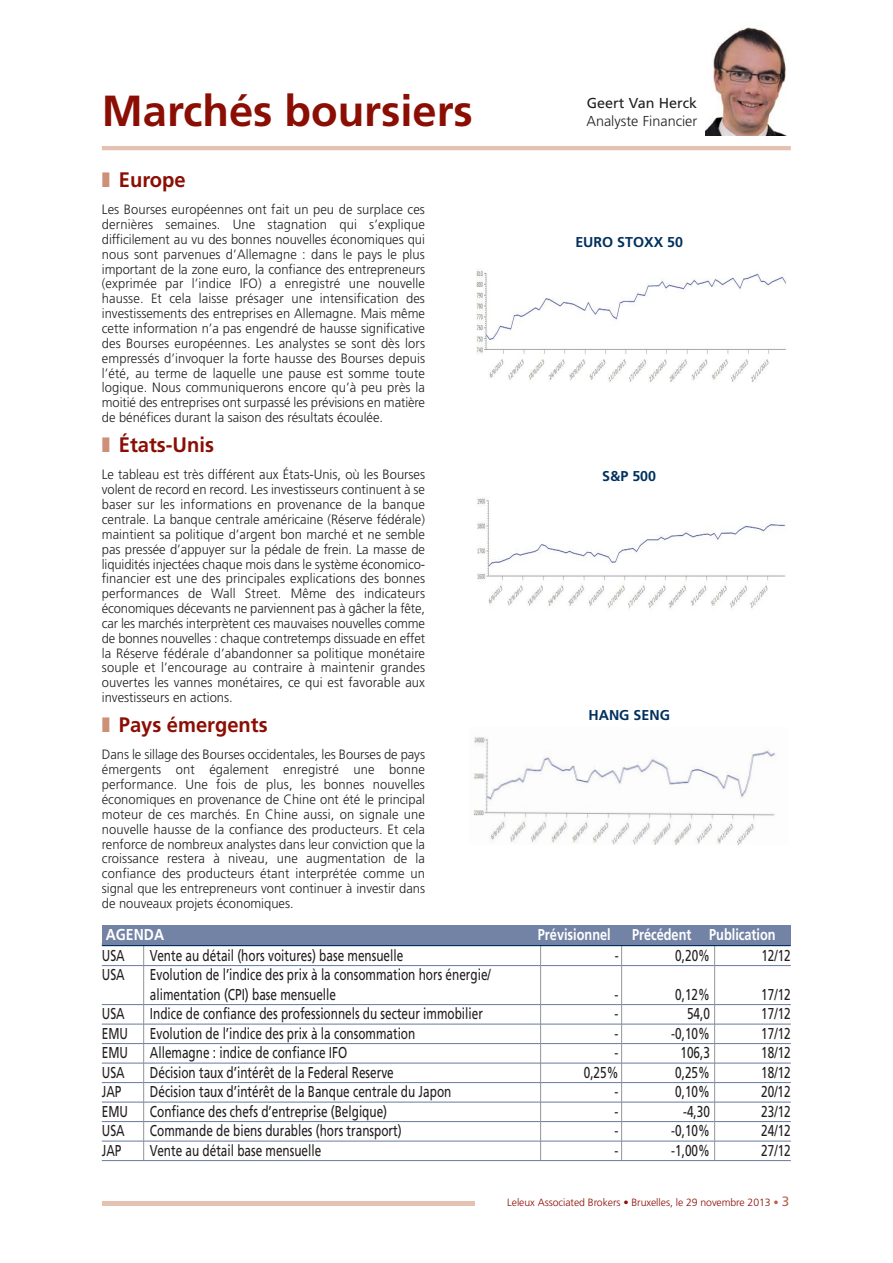
<style>
.page{position:relative;width:893px;height:1263px;background:#fff}
.page>*{position:absolute;margin:0;border:0;box-sizing:border-box;transform-origin:0 0}
.t1{font:700 43.5px "Frutiger";color:#8b0e04}
.t2{font:700 21px "Frutiger";color:#8b0e04;scale:.96 1}
.t3{font:15.75px/19.5px "Frutiger";color:#231f20;scale:.75 1}
.t4{font:700 15.75px "Frutiger";color:#fff;scale:.81 1}
.t5{font:700 15.75px "Frutiger";color:#fff;scale:.89 1}
.t6{font:300 14.4px "Frutiger";color:#231f20}
.t7{font:14.4px "Frutiger";color:#231f20}
.t8{font:700 14.25px "Frutiger";color:#00305e}
.t9{font:300 13.5px/14.9px "Frutiger";color:#231f20;text-align:justify;scale:.96 1}
.t10{font:300 10.5px "Frutiger";letter-spacing:-.005em;color:#8b0e04}
.s1{color:#cd8f78}
.s2{color:#b6644b}
.s3{font-weight:400;font-size:13.5px;color:#b6644b}
</style>
<div class="page">
<hr style="left:102px;top:1201px;width:689px;height:4px;background:#e4c1b1">
<div style="left:476px;top:1194px;width:315px;height:24px;background:#fff"></div>
<hr style="left:102px;top:965px;width:689px;height:1px;background:#687a9e">
<hr style="left:102px;top:1004px;width:689px;height:1px;background:#687a9e">
<hr style="left:102px;top:1024px;width:689px;height:1px;background:#687a9e">
<hr style="left:102px;top:1043px;width:689px;height:1px;background:#687a9e">
<hr style="left:102px;top:1063px;width:689px;height:1px;background:#687a9e">
<hr style="left:102px;top:1082px;width:689px;height:1px;background:#687a9e">
<hr style="left:102px;top:1102px;width:689px;height:1px;background:#687a9e">
<hr style="left:102px;top:1121px;width:689px;height:1px;background:#687a9e">
<hr style="left:102px;top:1141px;width:689px;height:1px;background:#687a9e">
<hr style="left:102px;top:1160px;width:689px;height:1px;background:#687a9e">
<hr style="left:143px;top:945px;width:1px;height:215px;background:#939598">
<hr style="left:714px;top:945px;width:1px;height:215px;background:#939598">
<hr style="left:621px;top:945px;width:1px;height:215px;background:#939598">
<hr style="left:540px;top:945px;width:1px;height:215px;background:#939598">
<hr style="left:102px;top:943px;width:689px;height:3px;background:#00305e">
<div style="left:102px;top:925px;width:689px;height:20px;background:#7383a5"></div>
<img style="left:706px;top:26px;width:81px;height:109px">
<hr style="left:102px;top:146px;width:689px;height:4px;background:#e4c1b1">
<img style="left:473px;top:737px;width:302px;height:107px">
<img style="left:477px;top:269px;width:309px;height:114px">
<img style="left:477px;top:498px;width:308px;height:112px">
<h1 class="t1" style="left:102px;top:93px;width:372px">Marchés boursiers</h1>
<h2 class="t2" style="left:102px;top:171px;width:89px"><span class="s1">❚</span> Europe</h2>
<p class="t9" style="left:102px;top:203px;width:338px">Les Bourses européennes ont fait un peu de surplace ces dernières semaines. Une stagnation qui s’explique difficilement au vu des bonnes nouvelles économiques qui nous sont parvenues d’Allemagne : dans le pays le plus important de la zone euro, la confiance des entrepreneurs (exprimée par l’indice IFO) a enregistré une nouvelle hausse. Et cela laisse présager une intensification des investissements des entreprises en Allemagne. Mais même cette information n’a pas engendré de hausse significative des Bourses européennes. Les analystes se sont dès lors empressés d’invoquer la forte hausse des Bourses depuis l’été, au terme de laquelle une pause est somme toute logique. Nous communiquerons encore qu’à peu près la moitié des entreprises ont surpassé les prévisions en matière de bénéfices durant la saison des résultats écoulée.</p>
<h2 class="t2" style="left:102px;top:436px;width:118px"><span class="s1">❚</span> États-Unis</h2>
<p class="t9" style="left:102px;top:468px;width:338px">Le tableau est très différent aux États-Unis, où les Bourses volent de record en record. Les investisseurs continuent à se baser sur les informations en provenance de la banque centrale. La banque centrale américaine (Réserve fédérale) maintient sa politique d’argent bon marché et ne semble pas pressée d’appuyer sur la pédale de frein. La masse de liquidités injectées chaque mois dans le système économico&shy;financier est une des principales explications des bonnes performances de Wall Street. Même des indicateurs économiques décevants ne parviennent pas à gâcher la fête, car les marchés interprètent ces mauvaises nouvelles comme de bonnes nouvelles : chaque contretemps dissuade en effet la Réserve fédérale d’abandonner sa politique monétaire souple et l’encourage au contraire à maintenir grandes ouvertes les vannes monétaires, ce qui est favorable aux investisseurs en actions.</p>
<h2 class="t2" style="left:102px;top:716px;width:174px"><span class="s1">❚</span> Pays émergents</h2>
<p class="t9" style="left:102px;top:748px;width:338px">Dans le sillage des Bourses occidentales, les Bourses de pays émergents ont également enregistré une bonne performance. Une fois de plus, les bonnes nouvelles économiques en provenance de Chine ont été le principal moteur de ces marchés. En Chine aussi, on signale une nouvelle hausse de la confiance des producteurs. Et cela renforce de nombreux analystes dans leur conviction que la croissance restera à niveau, une augmentation de la confiance des producteurs étant interprétée comme un signal que les entrepreneurs vont continuer à investir dans de nouveaux projets économiques.</p>
<p class="t7" style="left:587px;top:97px;width:112px">Geert Van Herck</p>
<p class="t6" style="left:586px;top:115px;width:112px">Analyste Financier</p>
<p class="t8" style="left:575px;top:237px;width:109px">EURO STOXX 50</p>
<p class="t8" style="left:602px;top:471px;width:55px">S&amp;P 500</p>
<p class="t8" style="left:588px;top:709px;width:83px">HANG SENG</p>
<p class="t5" style="left:106px;top:928px;width:67px">AGENDA</p>
<p class="t4" style="left:538px;top:928px;width:92px">Prévisionnel</p>
<p class="t4" style="left:632px;top:928px;width:179px">Précédent Publication</p>
<p class="t3" style="left:102px;top:947px;width:32px">USA</p>
<p class="t3" style="left:150px;top:947px;width:339px">Vente au détail (hors voitures) base mensuelle</p>
<p class="t3" style="left:615px;top:947px;width:7px">-</p>
<p class="t3" style="left:675px;top:947px;width:48px">0,20%</p>
<p class="t3" style="left:761px;top:947px;width:41px">12/12</p>
<p class="t3" style="left:102px;top:966px;width:32px">USA</p>
<p class="t3" style="left:150px;top:966px;width:456px">Evolution de l’indice des prix à la consommation hors énergie/ alimentation (CPI) base mensuelle</p>
<p class="t3" style="left:614px;top:986px;width:7px">-</p>
<p class="t3" style="left:675px;top:986px;width:48px">0,12%</p>
<p class="t3" style="left:761px;top:986px;width:41px">17/12</p>
<p class="t3" style="left:102px;top:1005px;width:32px">USA</p>
<p class="t3" style="left:150px;top:1005px;width:445px">Indice de confiance des professionnels du secteur immobilier</p>
<p class="t3" style="left:615px;top:1005px;width:7px">-</p>
<p class="t3" style="left:687px;top:1005px;width:32px">54,0</p>
<p class="t3" style="left:761px;top:1005px;width:41px">17/12</p>
<p class="t3" style="left:102px;top:1025px;width:36px">EMU</p>
<p class="t3" style="left:150px;top:1025px;width:355px">Evolution de l’indice des prix à la consommation</p>
<p class="t3" style="left:614px;top:1025px;width:7px">-</p>
<p class="t3" style="left:671px;top:1025px;width:53px">-0,10%</p>
<p class="t3" style="left:761px;top:1025px;width:41px">17/12</p>
<p class="t3" style="left:102px;top:1044px;width:36px">EMU</p>
<p class="t3" style="left:150px;top:1044px;width:265px">Allemagne : indice de confiance IFO</p>
<p class="t3" style="left:615px;top:1044px;width:7px">-</p>
<p class="t3" style="left:680px;top:1044px;width:41px">106,3</p>
<p class="t3" style="left:761px;top:1044px;width:41px">18/12</p>
<p class="t3" style="left:102px;top:1064px;width:32px">USA</p>
<p class="t3" style="left:150px;top:1064px;width:327px">Décision taux d’intérêt de la Federal Reserve</p>
<p class="t3" style="left:584px;top:1064px;width:48px">0,25%</p>
<p class="t3" style="left:675px;top:1064px;width:48px">0,25%</p>
<p class="t3" style="left:761px;top:1064px;width:41px">18/12</p>
<p class="t3" style="left:102px;top:1083px;width:28px">JAP</p>
<p class="t3" style="left:150px;top:1083px;width:403px">Décision taux d’intérêt de la Banque centrale du Japon</p>
<p class="t3" style="left:614px;top:1083px;width:7px">-</p>
<p class="t3" style="left:675px;top:1083px;width:48px">0,10%</p>
<p class="t3" style="left:761px;top:1083px;width:41px">20/12</p>
<p class="t3" style="left:102px;top:1103px;width:36px">EMU</p>
<p class="t3" style="left:150px;top:1103px;width:318px">Confiance des chefs d’entreprise (Belgique)</p>
<p class="t3" style="left:614px;top:1103px;width:7px">-</p>
<p class="t3" style="left:683px;top:1103px;width:37px">-4,30</p>
<p class="t3" style="left:761px;top:1103px;width:41px">23/12</p>
<p class="t3" style="left:102px;top:1122px;width:32px">USA</p>
<p class="t3" style="left:150px;top:1122px;width:337px">Commande de biens durables (hors transport)</p>
<p class="t3" style="left:615px;top:1122px;width:7px">-</p>
<p class="t3" style="left:671px;top:1122px;width:53px">-0,10%</p>
<p class="t3" style="left:761px;top:1122px;width:41px">24/12</p>
<p class="t3" style="left:102px;top:1142px;width:28px">JAP</p>
<p class="t3" style="left:150px;top:1142px;width:230px">Vente au détail base mensuelle</p>
<p class="t3" style="left:615px;top:1142px;width:7px">-</p>
<p class="t3" style="left:671px;top:1142px;width:53px">-1,00%</p>
<p class="t3" style="left:761px;top:1142px;width:41px">27/12</p>
<p class="t10" style="left:507px;top:1198px;width:283px">Leleux Associated Brokers • Bruxelles, le 29 novembre 2013 <span class="s2">•</span> <span class="s3">3</span></p>
</div>
